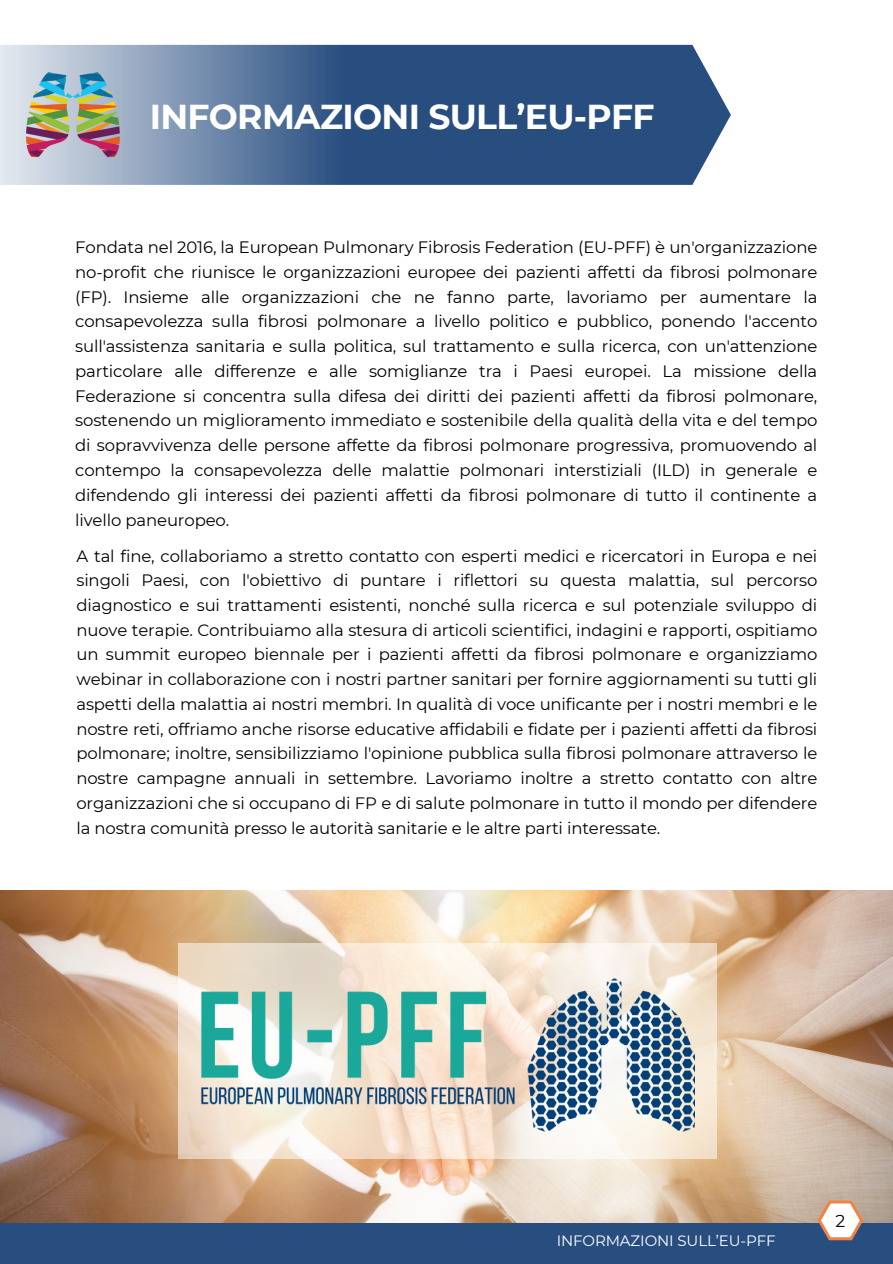
<style>
.page{position:relative;width:893px;height:1264px;background:#fff}
.page>*{position:absolute;margin:0;border:0;box-sizing:border-box;transform-origin:0 0}
.t1{font:700 34.5px "Montserrat";letter-spacing:-.02em;color:#fff}
.t2{font:17.25px "Montserrat";color:#000}
.t3{font:16.5px/24.8px "Montserrat";letter-spacing:-.01em;color:#000;text-align:justify}
.t4{font:15px "Montserrat";letter-spacing:-.005em;color:#fff}
</style>
<div class="page">
<div style="left:0;top:1220px;width:892px;height:43px;background:#284e80"></div>
<img style="left:1px;top:890px;width:891px;height:332px">
<svg style="left:817px;top:1200px;width:46px;height:40px"></svg>
<svg style="left:0;top:45px;width:730px;height:140px;background:#4f6e97"></svg>
<img style="left:27px;top:65px;width:99px;height:99px">
<svg style="left:178px;top:943px;width:538px;height:215px;background:#f0e0ce"></svg>
<img style="left:188px;top:944px;width:506px;height:221px">
<p class="t1" style="left:150px;top:96px;width:506px">INFORMAZIONI SULL’EU-PFF</p>
<p class="t3" style="left:75px;top:235px;width:743px">Fondata nel 2016, la European Pulmonary Fibrosis Federation (EU-PFF) è un'organizzazione no-profit che riunisce le organizzazioni europee dei pazienti affetti da fibrosi polmonare (FP). Insieme alle organizzazioni che ne fanno parte, lavoriamo per aumentare la consapevolezza sulla fibrosi polmonare a livello politico e pubblico, ponendo l'accento sull'assistenza sanitaria e sulla politica, sul trattamento e sulla ricerca, con un'attenzione particolare alle differenze e alle somiglianze tra i Paesi europei. La missione della Federazione si concentra sulla difesa dei diritti dei pazienti affetti da fibrosi polmonare, sostenendo un miglioramento immediato e sostenibile della qualità della vita e del tempo di sopravvivenza delle persone affette da fibrosi polmonare progressiva, promuovendo al contempo la consapevolezza delle malattie polmonari interstiziali (ILD) in generale e difendendo gli interessi dei pazienti affetti da fibrosi polmonare di tutto il continente a livello paneuropeo.</p>
<h1 class="t3" style="left:76px;top:543px;width:742px">A tal fine, collaboriamo a stretto contatto con esperti medici e ricercatori in Europa e nei singoli Paesi, con l'obiettivo di puntare i riflettori su questa malattia, sul percorso diagnostico e sui trattamenti esistenti, nonché sulla ricerca e sul potenziale sviluppo di nuove terapie. Contribuiamo alla stesura di articoli scientifici, indagini e rapporti, ospitiamo un summit europeo biennale per i pazienti affetti da fibrosi polmonare e organizziamo webinar in collaborazione con i nostri partner sanitari per fornire aggiornamenti su tutti gli aspetti della malattia ai nostri membri. In qualità di voce unificante per i nostri membri e le nostre reti, offriamo anche risorse educative affidabili e fidate per i pazienti affetti da fibrosi polmonare; inoltre, sensibilizziamo l'opinione pubblica sulla fibrosi polmonare attraverso le nostre campagne annuali in settembre. Lavoriamo inoltre a stretto contatto con altre organizzazioni che si occupano di FP e di salute polmonare in tutto il mondo per difendere la nostra comunità presso le autorità sanitarie e le altre parti interessate.</h1>
<p class="t4" style="left:556px;top:1231px;width:220px">INFORMAZIONI SULL’EU-PFF</p>
<p class="t2" style="left:835px;top:1209px;width:11px">2</p>
</div>
